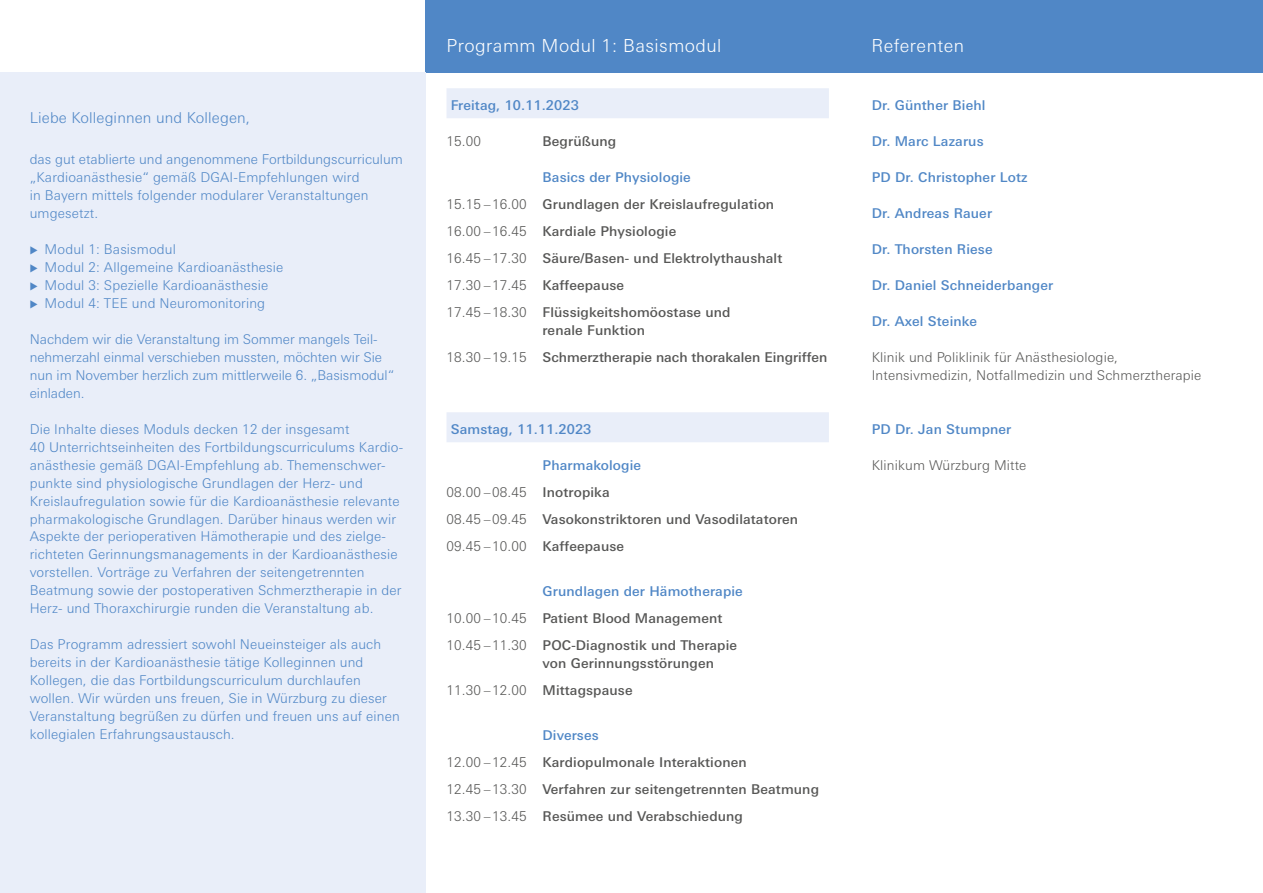
<style>
.page{position:relative;width:1263px;height:893px;background:#fff}
.page>*{position:absolute;margin:0;border:0;box-sizing:border-box;transform-origin:0 0}
.t1{font:300 18px "Univers Next Pro";letter-spacing:.025em;color:#fff}
.t2{font:300 15px "Univers Next Pro";letter-spacing:.01em;color:#5087c6}
.t3{font:300 13.5px/18px "Univers Next Pro";letter-spacing:.01em;color:#5087c6}
.t4{font:500 13.5px/27px "Univers Next Pro";letter-spacing:.01em;color:#575756}
.t5{font:500 13.5px "Univers Next Pro";letter-spacing:.01em;color:#5087c6}
.t6{font:300 13.5px/18px "Univers Next Pro";letter-spacing:.01em;color:#575756}
.s1{color:#5087c6}
.s2{font-weight:300}
</style>
<div class="page">
<div style="left:425px;top:0;width:838px;height:72px;background:#5087c6"></div>
<div style="left:0;top:72px;width:425px;height:821px;background:#e9eef9"></div>
<div style="left:446px;top:88px;width:383px;height:30px;background:#e9eef9"></div>
<div style="left:446px;top:412px;width:383px;height:30px;background:#e9eef9"></div>
<p class="t2" style="left:30px;top:109px;width:222px">Liebe Kolleginnen und Kollegen,</p>
<p class="t3" style="left:30px;top:150px;width:375px">das gut etablierte und angenommene Fortbildungscurriculum „Kardioanästhesie“ gemäß DGAI-Empfehlungen wird<br>in Bayern mittels folgender modularer Veranstaltungen umgesetzt.</p>
<p class="t3" style="left:45px;top:240px;width:240px">Modul 1: Basismodul<br>Modul 2: Allgemeine Kardioanästhesie<br>Modul 3: Spezielle Kardioanästhesie<br>Modul 4: TEE und Neuromonitoring</p>
<p class="t3" style="left:30px;top:330px;width:366px">Nachdem wir die Veranstaltung im Sommer mangels Teil&shy;nehmerzahl einmal verschieben mussten, möchten wir Sie nun im November herzlich zum mittlerweile 6. „Basismodul“ einladen.</p>
<p class="t3" style="left:30px;top:420px;width:375px">Die Inhalte dieses Moduls decken 12 der insgesamt<br>40 Unterrichtseinheiten des Fortbildungscurriculums Kardio&shy;anästhesie gemäß DGAI-Empfehlung ab. Themenschwer&shy;punkte sind physiologische Grundlagen der Herz- und Kreislaufregulation sowie für die Kardioanästhesie relevante pharmakologische Grundlagen. Darüber hinaus werden wir Aspekte der perioperativen Hämotherapie und des zielge&shy;richteten Gerinnungsmanagements in der Kardioanästhesie vorstellen. Vorträge zu Verfahren der seitengetrennten Beatmung sowie der postoperativen Schmerztherapie in der Herz- und Thoraxchirurgie runden die Veranstaltung ab.</p>
<p class="t3" style="left:30px;top:636px;width:372px">Das Programm adressiert sowohl Neueinsteiger als auch bereits in der Kardioanästhesie tätige Kolleginnen und Kollegen, die das Fortbildungscurriculum durchlaufen wollen. Wir würden uns freuen, Sie in Würzburg zu dieser Veranstaltung begrüßen zu dürfen und freuen uns auf einen kollegialen Erfahrungsaustausch.</p>
<h1 class="t1" style="left:446px;top:35px;width:277px">Programm Modul 1: Basismodul</h1>
<h1 class="t1" style="left:871px;top:35px;width:94px">Referenten</h1>
<p class="t5" style="left:451px;top:97px;width:129px">Freitag, 10.11.2023</p>
<p class="t6" style="left:446px;top:132px;width:36px">15.00</p>
<p class="t4" style="left:542px;top:127px;width:75px">Begrüßung</p>
<p class="t4" style="left:446px;top:163px;width:337px;text-indent:96px"><span class="s1">Basics der Physiologie<br></span><span class="s2">15.15 – 16.00</span> Grundlagen der Kreislaufregulation <span class="s2">16.00 – 16.45</span> Kardiale Physiologie<br><span class="s2">16.45 – 17.30</span> Säure/Basen- und Elektrolythaushalt <span class="s2">17.30 – 17.45</span> Kaffeepause<br><span class="s2">17.45 – 18.30</span> Flüssigkeitshomöostase und</p>
<p class="t4" style="left:446px;top:316px;width:382px;text-indent:96px">renale Funktion<br><span class="s2">18.30 – 19.15</span> Schmerztherapie nach thorakalen Eingriffen</p>
<p class="t5" style="left:451px;top:421px;width:142px">Samstag, 11.11.2023</p>
<p class="t4" style="left:446px;top:451px;width:353px;text-indent:96px"><span class="s1">Pharmakologie<br></span><span class="s2">08.00 – 08.45</span> Inotropika<br><span class="s2">08.45 – 09.45</span> Vasokonstriktoren und Vasodilatatoren<br><span class="s2">09.45 – 10.00</span> Kaffeepause</p>
<p class="t4" style="left:446px;top:577px;width:298px;text-indent:96px"><span class="s1">Grundlagen der Hämotherapie<br></span><span class="s2">10.00 – 10.45</span> Patient Blood Management<br><span class="s2">10.45 – 11.30</span> POC-Diagnostik und Therapie</p>
<p class="t4" style="left:446px;top:649px;width:269px;text-indent:96px">von Gerinnungsstörungen<br><span class="s2">11.30 – 12.00</span> Mittagspause</p>
<p class="t4" style="left:446px;top:721px;width:374px;text-indent:96px"><span class="s1">Diverses<br></span><span class="s2">12.00 – 12.45</span> Kardiopulmonale Interaktionen<br><span class="s2">12.45 – 13.30</span> Verfahren zur seitengetrennten Beatmung <span class="s2">13.30 – 13.45</span> Resümee und Verabschiedung</p>
<p class="t5" style="left:872px;top:97px;width:115px">Dr. Günther Biehl</p>
<p class="t5" style="left:872px;top:133px;width:113px">Dr. Marc Lazarus</p>
<p class="t5" style="left:872px;top:169px;width:157px">PD Dr. Christopher Lotz</p>
<p class="t5" style="left:872px;top:205px;width:122px">Dr. Andreas Rauer</p>
<p class="t5" style="left:872px;top:241px;width:122px">Dr. Thorsten Riese</p>
<p class="t5" style="left:872px;top:277px;width:183px">Dr. Daniel Schneiderbanger</p>
<p class="t5" style="left:872px;top:313px;width:107px">Dr. Axel Steinke</p>
<p class="t6" style="left:872px;top:348px;width:331px">Klinik und Poliklinik für Anästhesiologie,<br>Intensivmedizin, Notfallmedizin und Schmerztherapie</p>
<p class="t5" style="left:872px;top:421px;width:141px">PD Dr. Jan Stumpner</p>
<p class="t6" style="left:872px;top:456px;width:156px">Klinikum Würzburg Mitte</p>
</div>
